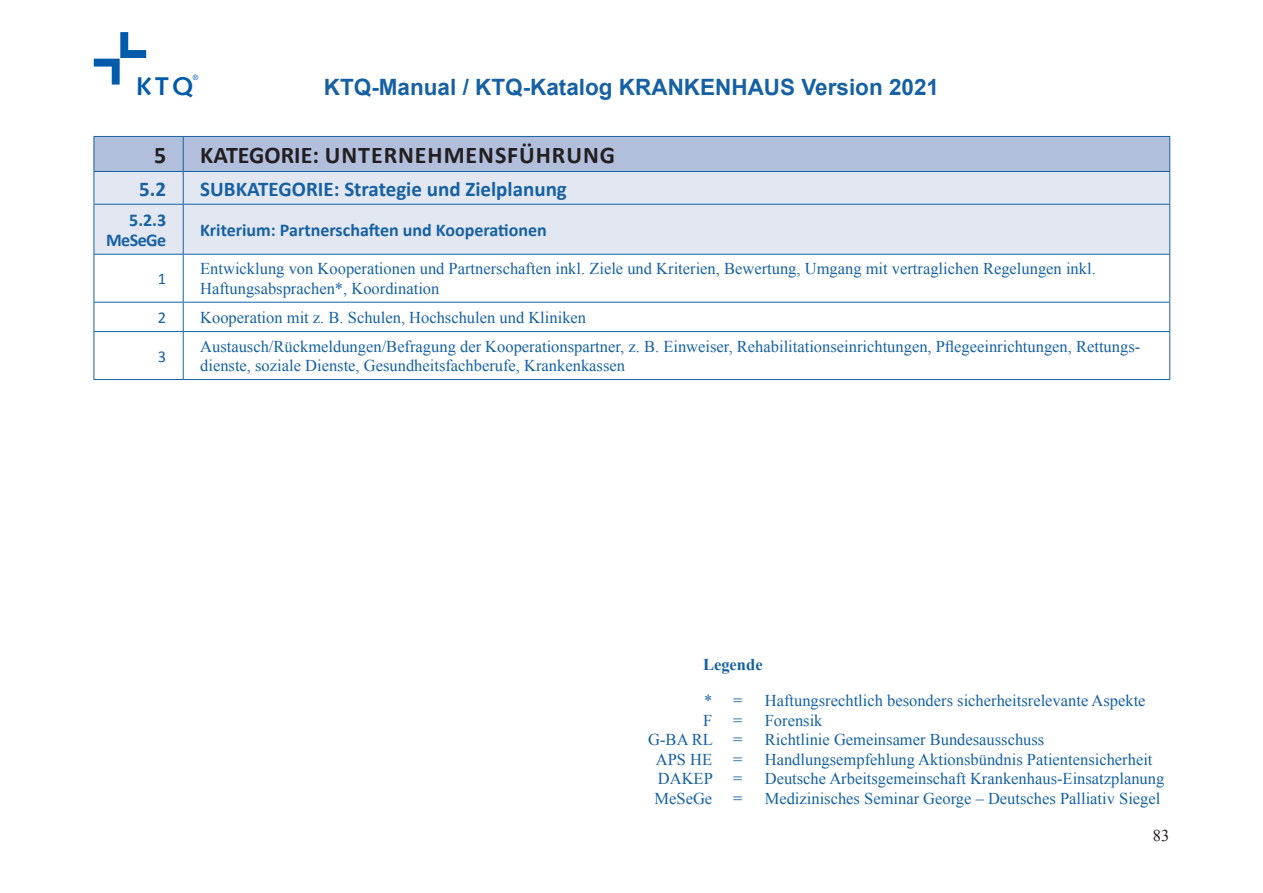
<style>
.page{position:relative;width:1263px;height:893px;background:#fff}
.page>*{position:absolute;margin:0;border:0;box-sizing:border-box;transform-origin:0 0}
.t1{font:700 25.65px "Syntax";color:#015aaa}
.t2{font:700 24px "Calibri";letter-spacing:.04em;color:#231f20}
.t3{font:700 22.5px "Arial";color:#1561a4}
.t4{font:700 21px "Calibri";color:#1561a4}
.t5{font:700 18px/19.5px "Calibri";color:#1561a4;text-align:right}
.t6{font:16.5px/19.5px "Times New Roman";color:#1561a4}
.t7{font:700 16.5px "Times New Roman";color:#1561a4}
.t8{font:16.5px "Calibri";color:#1561a4}
.t9{font:16.5px "Times New Roman";color:#231f20}
.t10{font:7.65px "Syntax";color:#015aaa}
</style>
<div class="page">
<svg style="left:94px;top:32px;width:52px;height:53px"></svg>
<div style="left:95px;top:137px;width:1074px;height:34px;background:#b1bedc"></div>
<div style="left:95px;top:172px;width:1074px;height:82px;background:#e3e7f2"></div>
<hr style="left:183px;top:137px;width:1px;height:34px;background:#1561a4">
<hr style="left:183px;top:172px;width:1px;height:32px;background:#1561a4">
<hr style="left:94px;top:204px;width:89px;height:1px;background:#1561a4">
<hr style="left:183px;top:204px;width:987px;height:1px;background:#1561a4">
<hr style="left:183px;top:205px;width:1px;height:49px;background:#1561a4">
<hr style="left:183px;top:255px;width:1px;height:47px;background:#1561a4">
<hr style="left:94px;top:302px;width:89px;height:1px;background:#1561a4">
<hr style="left:183px;top:302px;width:987px;height:1px;background:#1561a4">
<svg style="left:183px;top:303px;width:1px;height:28px"></svg>
<hr style="left:94px;top:331px;width:89px;height:1px;background:#1561a4">
<hr style="left:183px;top:331px;width:987px;height:1px;background:#1561a4">
<hr style="left:183px;top:332px;width:1px;height:47px;background:#1561a4">
<hr style="left:94px;top:255px;width:1px;height:47px;background:#1561a4">
<hr style="left:1169px;top:255px;width:1px;height:47px;background:#1561a4">
<svg style="left:94px;top:303px;width:1px;height:28px"></svg>
<svg style="left:1169px;top:303px;width:1px;height:28px"></svg>
<hr style="left:94px;top:332px;width:1px;height:47px;background:#1561a4">
<hr style="left:1169px;top:332px;width:1px;height:47px;background:#1561a4">
<hr style="left:94px;top:379px;width:89px;height:1px;background:#1561a4">
<hr style="left:183px;top:379px;width:987px;height:1px;background:#1561a4">
<hr style="left:94px;top:172px;width:1px;height:32px;background:#1561a4">
<hr style="left:1169px;top:172px;width:1px;height:32px;background:#1561a4">
<hr style="left:94px;top:205px;width:1px;height:49px;background:#1561a4">
<hr style="left:1169px;top:205px;width:1px;height:49px;background:#1561a4">
<hr style="left:94px;top:254px;width:89px;height:1px;background:#1561a4">
<hr style="left:183px;top:254px;width:987px;height:1px;background:#1561a4">
<hr style="left:94px;top:136px;width:89px;height:1px;background:#1561a4">
<hr style="left:94px;top:137px;width:1px;height:34px;background:#1561a4">
<hr style="left:183px;top:136px;width:987px;height:1px;background:#1561a4">
<hr style="left:1169px;top:137px;width:1px;height:34px;background:#1561a4">
<hr style="left:94px;top:171px;width:89px;height:1px;background:#1561a4">
<hr style="left:183px;top:171px;width:987px;height:1px;background:#1561a4">
<p class="t10" style="left:193px;top:73px;width:8px">®</p>
<h1 class="t1" style="left:136px;top:71px;width:59px">KTQ</h1>
<h3 class="t3" style="left:324px;top:71px;width:617px">KTQ-Manual / KTQ-Katalog KRANKENHAUS Version 2021</h3>
<h2 class="t2" style="left:154px;top:140px;width:14px">5</h2>
<h2 class="t2" style="left:200px;top:140px;width:416px">KATEGORIE: UNTERNEHMENSFÜHRUNG</h2>
<p class="t4" style="left:139px;top:175px;width:28px">5.2</p>
<p class="t4" style="left:200px;top:175px;width:368px">SUBKATEGORIE: Strategie und Zielplanung</p>
<p class="t5" style="left:106px;top:210px;width:62px">5.2.3<br>MeSeGe</p>
<p class="t5" style="left:200px;top:220px;width:348px">Kriterium: Partnerschaften und Kooperationen</p>
<p class="t8" style="left:158px;top:269px;width:10px">1</p>
<p class="t6" style="left:200px;top:259px;width:897px">Entwicklung von Kooperationen und Partnerschaften inkl. Ziele und Kriterien, Bewertung, Umgang mit vertraglichen Regelungen inkl.<br>Haftungsabsprachen*, Koordination</p>
<p class="t8" style="left:158px;top:307px;width:10px">2</p>
<p class="t6" style="left:200px;top:307px;width:387px">Kooperation mit z. B. Schulen, Hochschulen und Kliniken</p>
<p class="t8" style="left:158px;top:346px;width:10px">3</p>
<p class="t6" style="left:200px;top:336px;width:941px">Austausch/Rückmeldungen/Befragung der Kooperationspartner, z. B. Einweiser, Rehabilitationseinrichtungen, Pflegeeinrichtungen, Rettungs&shy;dienste, soziale Dienste, Gesundheitsfachberufe, Krankenkassen</p>
<p class="t7" style="left:703px;top:652px;width:61px">Legende</p>
<p class="t6" style="left:704px;top:691px;width:40px">* =</p>
<p class="t6" style="left:765px;top:691px;width:382px">Haftungsrechtlich besonders sicherheitsrelevante Aspekte</p>
<p class="t6" style="left:703px;top:710px;width:11px">F</p>
<p class="t6" style="left:733px;top:710px;width:11px">=</p>
<p class="t6" style="left:765px;top:710px;width:59px">Forensik</p>
<p class="t6" style="left:648px;top:730px;width:96px">G-BA RL =</p>
<p class="t6" style="left:765px;top:730px;width:281px">Richtlinie Gemeinsamer Bundesausschuss</p>
<p class="t6" style="left:656px;top:749px;width:58px">APS HE</p>
<p class="t6" style="left:733px;top:749px;width:11px">=</p>
<p class="t6" style="left:765px;top:749px;width:389px">Handlungsempfehlung Aktionsbündnis Patientensicherheit</p>
<p class="t6" style="left:658px;top:769px;width:86px">DAKEP =</p>
<p class="t6" style="left:765px;top:769px;width:401px">Deutsche Arbeitsgemeinschaft Krankenhaus-Einsatzplanung</p>
<p class="t6" style="left:654px;top:788px;width:59px">MeSeGe</p>
<p class="t6" style="left:733px;top:788px;width:11px">=</p>
<p class="t6" style="left:765px;top:788px;width:397px">Medizinisches Seminar George – Deutsches Palliativ Siegel</p>
<p class="t9" style="left:1153px;top:824px;width:18px">83</p>
</div>
